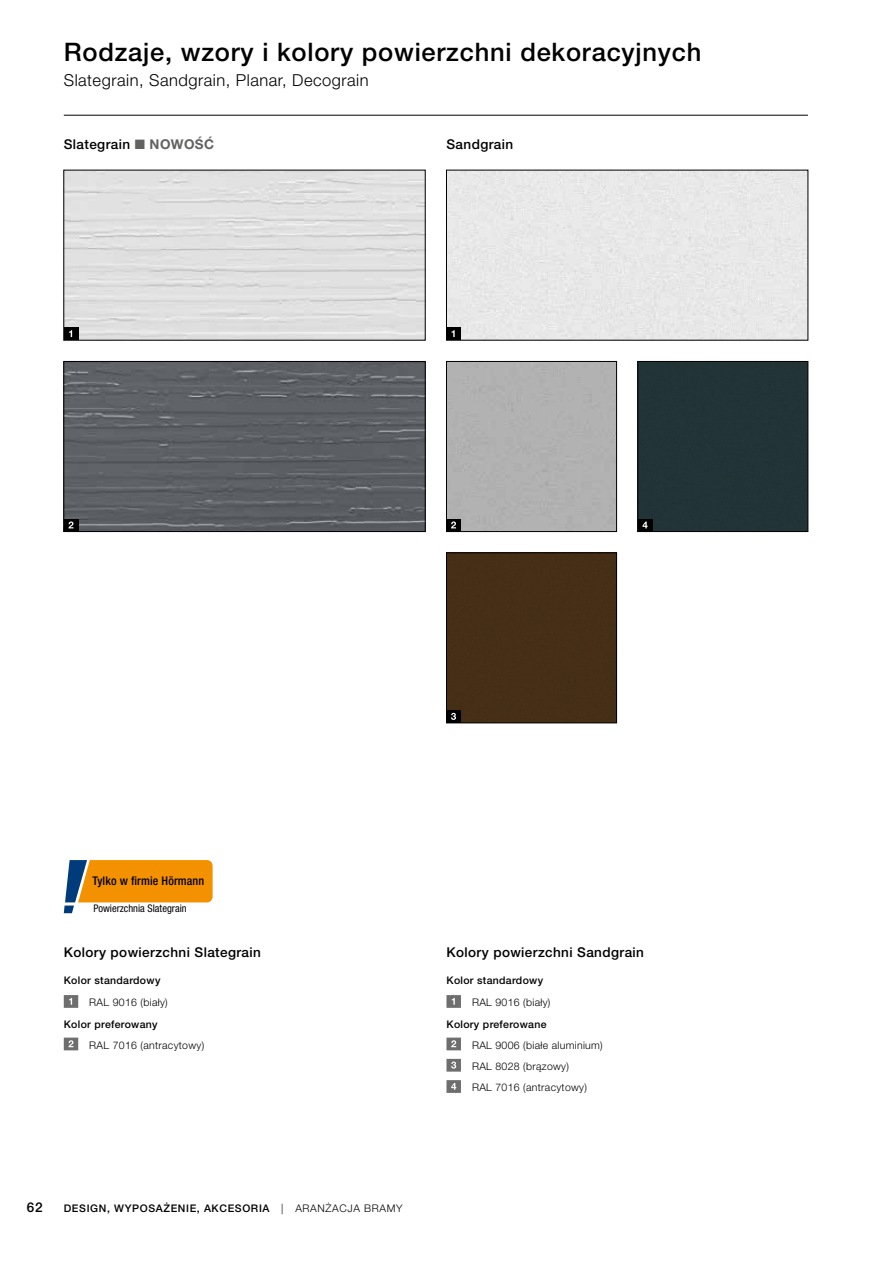
<style>
.page{position:relative;width:893px;height:1263px;background:#fff}
.page>*{position:absolute;margin:0;border:0;box-sizing:border-box;transform-origin:0 0}
.t1{font:500 25.5px "Hoermann Helvetica Neue";letter-spacing:.03em;color:#000}
.t2{font:300 16.5px "Hoermann Helvetica Neue";letter-spacing:.03em;color:#000}
.t3{font:500 13.5px "Hoermann Helvetica Neue";letter-spacing:.03em;color:#000}
.t4{font:500 condensed 12px "Hoermann Helvetica Neue";letter-spacing:.01em;color:#000}
.t5{font:300 10.5px/21.3px "Hoermann Helvetica Neue";letter-spacing:.03em;color:#000}
.t6{font:500 10.5px "Hoermann Helvetica Neue";letter-spacing:.03em;color:#000}
.t7{font:500 10.5px "Hoermann Helvetica Neue";letter-spacing:.06em;color:#000}
.t8{font:condensed 10.5px "Hoermann Helvetica Neue";color:#000}
.s1{font-weight:700;color:#626261}
.s2{font-weight:300}
</style>
<div class="page">
<div style="left:448px;top:555px;width:167px;height:166px;background:#462f16"></div>
<div style="left:446px;top:553px;width:171px;height:170px;border:1px solid #000"></div>
<div style="left:640px;top:363px;width:166px;height:167px;background:#223337"></div>
<div style="left:638px;top:361px;width:170px;height:171px;border:1px solid #000"></div>
<div style="left:448px;top:172px;width:358px;height:166px;background:#e8e8e8"></div>
<div style="left:446px;top:361px;width:171px;height:171px;border:1px solid #000"></div>
<div style="left:446px;top:327px;width:15px;height:13px;background:#000"></div>
<svg style="left:452px;top:330px;width:3px;height:7px"></svg>
<div style="left:446px;top:519px;width:15px;height:12px;background:#000"></div>
<svg style="left:451px;top:521px;width:5px;height:7px"></svg>
<div style="left:446px;top:710px;width:15px;height:13px;background:#000"></div>
<svg style="left:451px;top:713px;width:5px;height:7px"></svg>
<div style="left:638px;top:519px;width:14px;height:12px;background:#000"></div>
<svg style="left:642px;top:522px;width:6px;height:6px"></svg>
<svg style="left:446px;top:995px;width:15px;height:13px"></svg>
<svg style="left:446px;top:1037px;width:15px;height:13px"></svg>
<svg style="left:446px;top:1059px;width:15px;height:12px"></svg>
<svg style="left:446px;top:1080px;width:15px;height:13px"></svg>
<img style="left:66px;top:172px;width:357px;height:166px">
<img style="left:66px;top:363px;width:357px;height:167px">
<div style="left:64px;top:361px;width:361px;height:171px;border:1px solid #000"></div>
<div style="left:64px;top:327px;width:14px;height:13px;background:#000"></div>
<svg style="left:69px;top:330px;width:3px;height:7px"></svg>
<div style="left:64px;top:519px;width:14px;height:12px;background:#000"></div>
<svg style="left:69px;top:521px;width:5px;height:7px"></svg>
<svg style="left:64px;top:995px;width:14px;height:13px"></svg>
<svg style="left:64px;top:1037px;width:14px;height:13px"></svg>
<svg style="left:64px;top:860px;width:149px;height:53px"></svg>
<hr style="left:64px;top:115px;width:744px;height:1px;background:#000">
<h1 class="t1" style="left:64px;top:34px;width:639px">Rodzaje, wzory i kolory powierzchni dekoracyjnych</h1>
<h2 class="t2" style="left:64px;top:69px;width:306px">Slategrain, Sandgrain, Planar, Decograin</h2>
<p class="t3" style="left:64px;top:135px;width:152px">Slategrain <span class="s1">■ NOWOŚĆ</span></p>
<p class="t3" style="left:446px;top:135px;width:68px">Sandgrain</p>
<p class="t4" style="left:93px;top:873px;width:113px">Tylko w firmie Hörmann</p>
<p class="t8" style="left:94px;top:901px;width:95px">Powierzchnia Slategrain</p>
<p class="t3" style="left:64px;top:942px;width:199px">Kolory powierzchni Slategrain</p>
<p class="t3" style="left:446px;top:942px;width:199px">Kolory powierzchni Sandgrain</p>
<p class="t6" style="left:64px;top:973px;width:98px">Kolor standardowy</p>
<p class="t5" style="left:89px;top:991px;width:80px">RAL 9016 (biały)</p>
<p class="t6" style="left:64px;top:1016px;width:95px">Kolor preferowany</p>
<p class="t5" style="left:89px;top:1034px;width:116px">RAL 7016 (antracytowy)</p>
<p class="t3" style="left:27px;top:1198px;width:17px">62</p>
<p class="t7" style="left:64px;top:1201px;width:340px">DESIGN, WYPOSAŻENIE, AKCESORIA <span class="s2">| ARANŻACJA BRAMY</span></p>
<p class="t6" style="left:446px;top:973px;width:98px">Kolor standardowy</p>
<p class="t5" style="left:472px;top:991px;width:80px">RAL 9016 (biały)</p>
<p class="t6" style="left:446px;top:1016px;width:102px">Kolory preferowane</p>
<p class="t5" style="left:472px;top:1034px;width:132px">RAL 9006 (białe aluminium)<br>RAL 8028 (brązowy)<br>RAL 7016 (antracytowy)</p>
</div>
